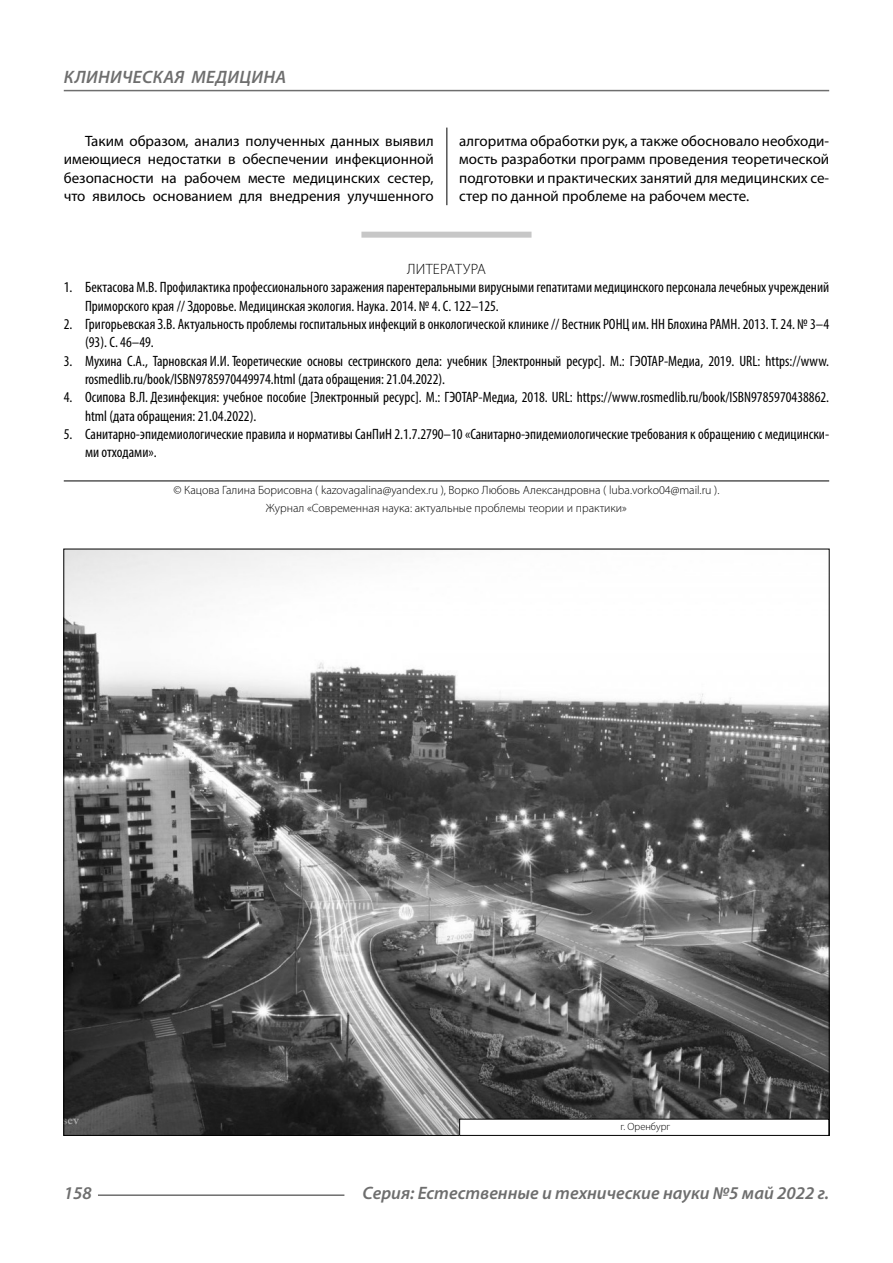
<style>
.page{position:relative;width:893px;height:1263px;background:#fff}
.page>*{position:absolute;margin:0;border:0;box-sizing:border-box;transform-origin:0 0}
.t1{font:italic 600 18px "Myriad Pro";color:#6e6e6e}
.t2{font:condensed 15px/18.3px "Myriad Pro";color:#000}
.Normal{font:15px/18.3px "Myriad Pro";color:#000;text-align:justify}
.Literature{font:300 15px "Myriad Pro";letter-spacing:.02em;color:#000}
.Copy{font:300 12px/18.3px "Myriad Pro";color:#000;text-align:center}
.Author-doc{font:300 10.5px "Myriad Pro";color:#000}
</style>
<div class="page">
<hr style="left:446px;top:128px;width:1px;height:1007px;background:#000">
<div style="left:361px;top:232px;width:170px;height:6px;background:#c7c7c7"></div>
<div style="left:64px;top:256px;width:765px;height:1007px;background:#fff"></div>
<hr style="left:64px;top:480px;width:765px;height:1px;background:#000">
<img style="left:65px;top:551px;width:763px;height:583px">
<div style="left:460px;top:1119px;width:369px;height:16px;background:#fff"></div>
<div style="left:459px;top:1119px;width:370px;height:17px;border:1px solid #000"></div>
<hr style="left:98px;top:1194px;width:246px;height:2px;background:#6e6e6e">
<hr style="left:64px;top:90px;width:765px;height:1px;background:#6e6e6e">
<p class="t1" style="left:64px;top:66px;width:23px">Клиническая</p>
<p class="t1" style="left:191px;top:66px;width:13px">медицина</p>
<p class="Normal" style="left:64px;top:131px;width:371px;text-indent:21px">Таким образом, анализ полученных данных выявил имеющиеся недостатки в обеспечении инфекционной безопасности на рабочем месте медицинских сестер, что явилось основанием для внедрения улучшенного</p>
<p class="Normal" style="left:459px;top:131px;width:371px">алгоритма обработки рук, а также обосновало необходи&shy;мость разработки программ проведения теоретической подготовки и практических занятий для медицинских се&shy;стер по данной проблеме на рабочем месте.</p>
<p class="Literature" style="left:407px;top:260px;width:80px">ЛИТЕРАТУРА</p>
<p class="t2" style="left:85px;top:278px;width:746px;text-indent:-21px">1. Бектасова М.В. Профилактика профессионального заражения парентеральными вирусными гепатитами медицинского персонала лечебных учреждений<br>Приморского края // Здоровье. Медицинская экология. Наука. 2014. № 4. С. 122–125.</p>
<p class="t2" style="left:85px;top:315px;width:746px;text-indent:-21px">2. Григорьевская З.В. Актуальность проблемы госпитальных инфекций в онкологической клинике // Вестник РОНЦ им. НН Блохина РАМН. 2013. Т. 24. № 3–4 (93). С. 46–49.</p>
<p class="t2" style="left:85px;top:351px;width:746px;text-indent:-21px">3. Мухина С.А., Тарновская И.И. Теоретические основы сестринского дела: учебник [Электронный ресурс]. М.: ГЭОТАР-Медиа, 2019. URL: https://www. rosmedlib.ru/book/ISBN9785970449974.html (дата обращения: 21.04.2022).</p>
<p class="t2" style="left:85px;top:388px;width:746px;text-indent:-21px">4. Осипова В.Л. Дезинфекция: учебное пособие [Электронный ресурс]. М.: ГЭОТАР-Медиа, 2018. URL: https://www.rosmedlib.ru/book/ISBN9785970438862. html (дата обращения: 21.04.2022).</p>
<p class="t2" style="left:85px;top:425px;width:746px;text-indent:-21px">5. Санитарно-эпидемиологические правила и нормативы СанПиН 2.1.7.2790–10 «Санитарно-эпидемиологические требования к обращению с медицински&shy;ми отходами».</p>
<p class="Copy" style="left:173px;top:481px;width:547px">© Кацова Галина Борисовна ( kazovagalina@yandex.ru ), Ворко Любовь Александровна ( luba.vorko04@mail.ru ).<br>Журнал «Современная наука: актуальные проблемы теории и практики»</p>
<p class="Author-doc" style="left:620px;top:1120px;width:51px">г. Оренбург</p>
<p class="t1" style="left:64px;top:1182px;width:30px">158</p>
<p class="t1" style="left:363px;top:1182px;width:468px">Серия: Естественные и технические науки №5 май 2022 г.</p>
</div>
